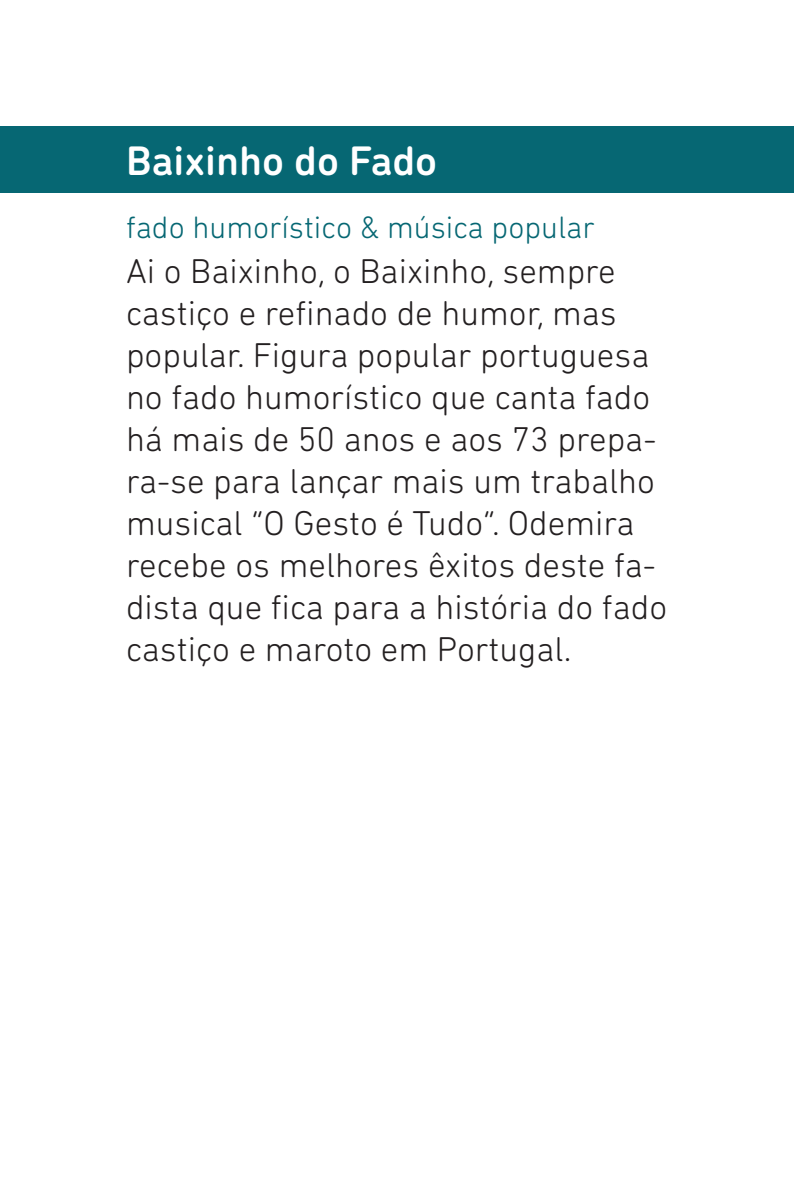
<style>
.page{position:relative;width:794px;height:1191px;background:#fff}
.page>*{position:absolute;margin:0;border:0;box-sizing:border-box;transform-origin:0 0}
.t1{font:500 42px "DIN Next Rounded LT Pro";color:#fff}
.t2{font:300 35px/42px "DIN Next Rounded LT Pro";color:#231f20}
.t3{font:300 31.5px "DIN Next Rounded LT Pro";color:#066773}
</style>
<div class="page">
<div style="left:0;top:126px;width:794px;height:66px;background:#066773"></div>
<p class="t1" style="left:126px;top:136px;width:313px">Baixinho do Fado</p>
<p class="t3" style="left:126px;top:209px;width:470px">fado humorístico &amp; música popular</p>
<p class="t2" style="left:126px;top:249px;width:542px">Ai o Baixinho, o Baixinho, sempre castiço e refinado de humor, mas popular. Figura popular portuguesa no fado humorístico que canta fado há mais de 50 anos e aos 73 prepa&shy;ra-se para lançar mais um trabalho musical “O Gesto é Tudo”. Odemira recebe os melhores êxitos deste fa&shy;dista que fica para a história do fado castiço e maroto em Portugal.</p>
</div>
